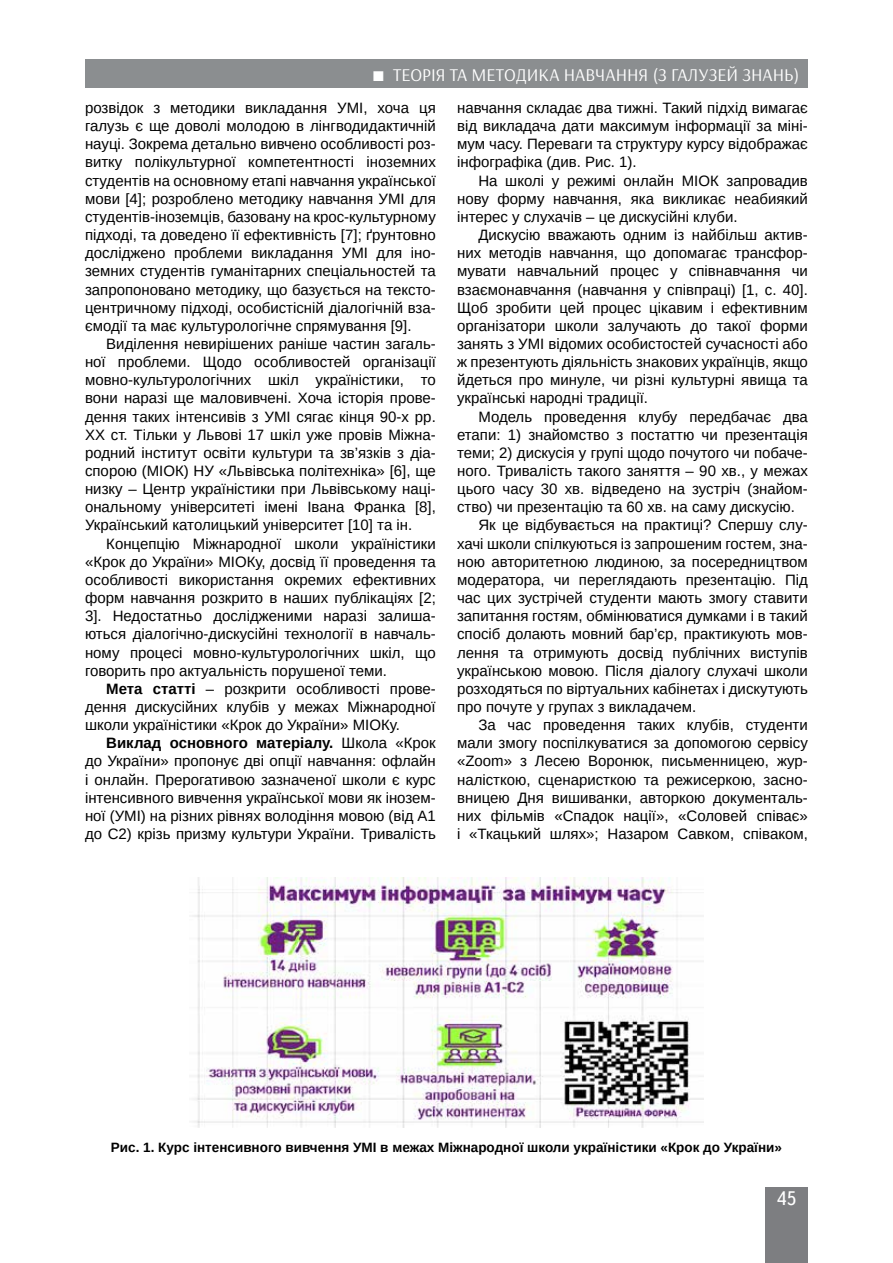
<style>
.page{position:relative;width:893px;height:1263px;background:#fff}
.page>*{position:absolute;margin:0;border:0;box-sizing:border-box;transform-origin:0 0}
.t1{font:19.5px "Ukrainian Text";color:#fff}
.t2{font:18px "Arsenal";color:#fff}
.t3{font:15px/18.1px "Arimo";color:#000;text-align:justify}
.t4{font:700 13.5px "Arimo";color:#000}
.s1{font-weight:700}
</style>
<div class="page">
<div style="left:765px;top:1187px;width:43px;height:76px;background:#7d7e81"></div>
<div style="left:85px;top:60px;width:723px;height:28px;background:#8b8e90"></div>
<img style="left:192px;top:877px;width:511px;height:250px">
<p class="t2" style="left:393px;top:64px;width:408px">ТЕОРІЯ ТА МЕТОДИКА НАВЧАННЯ (З ГАЛУЗЕЙ ЗНАНЬ)</p>
<p class="t3" style="left:85px;top:99px;width:352px">розвідок з методики викладання УМІ, хоча ця галузь є ще доволі молодою в лінгводидактичній науці. Зокрема детально вивчено особливості роз&shy;витку полікультурної компетентності іноземних студентів на основному етапі навчання української мови [4]; розроблено методику навчання УМІ для студентів-іноземців, базовану на крос-культурному підході, та доведено її ефективність [7]; ґрунтовно досліджено проблеми викладання УМІ для іно&shy;земних студентів гуманітарних спеціальностей та запропоновано методику, що базується на тексто&shy;центричному підході, особистісній діалогічній вза&shy;ємодії та має культурологічне спрямування [9].</p>
<p class="t3" style="left:85px;top:335px;width:352px;text-indent:21px">Виділення невирішених раніше частин загаль&shy;ної проблеми. Щодо особливостей організації мовно-культурологічних шкіл україністики, то вони наразі ще маловивчені. Хоча історія прове&shy;дення таких інтенсивів з УМІ сягає кінця 90-х рр.<br>ХХ ст. Тільки у Львові 17 шкіл уже провів Міжна&shy;родний інститут освіти культури та зв’язків з діа&shy;спорою (МІОК) НУ «Львівська політехніка» [6], ще низку – Центр україністики при Львівському наці&shy;ональному університеті імені Івана Франка [8], Український католицький університет [10] та ін.</p>
<p class="t3" style="left:85px;top:534px;width:352px;text-indent:21px">Концепцію Міжнародної школи україністики «Крок до України» МІОКу, досвід її проведення та особливості використання окремих ефективних форм навчання розкрито в наших публікаціях [2; 3]. Недостатньо дослідженими наразі залиша&shy;ються діалогічно-дискусійні технології в навчаль&shy;ному процесі мовно-культурологічних шкіл, що говорить про актуальність порушеної теми.</p>
<p class="t3" style="left:85px;top:680px;width:352px;text-indent:21px"><span class="s1">Мета статті</span> – розкрити особливості прове&shy;дення дискусійних клубів у межах Міжнародної школи україністики «Крок до України» МІОКу.</p>
<p class="t3" style="left:85px;top:734px;width:352px;text-indent:21px"><span class="s1">Виклад основного матеріалу.</span> Школа «Крок до України» пропонує дві опції навчання: офлайн і онлайн. Прерогативою зазначеної школи є курс інтенсивного вивчення української мови як інозем&shy;ної (УМІ) на різних рівнях володіння мовою (від А1 до С2) крізь призму культури України. Тривалість</p>
<p class="t2" style="left:440px;top:64px;width:361px">ЗАГАЛЬНА ПЕДАГОГІК ТА ІСТОРІЯ П ДАГОГІКИ</p>
<p class="t3" style="left:457px;top:99px;width:352px">навчання складає два тижні. Такий підхід вимагає від викладача дати максимум інформації за міні&shy;мум часу. Переваги та структуру курсу відображає інфографіка (див. Рис. 1).</p>
<p class="t3" style="left:457px;top:171px;width:352px;text-indent:21px">На школі у режимі онлайн МІОК запровадив нову форму навчання, яка викликає неабиякий інтерес у слухачів – це дискусійні клуби.</p>
<p class="t3" style="left:457px;top:226px;width:352px;text-indent:21px">Дискусію вважають одним із найбільш актив&shy;них методів навчання, що допомагає трансфор&shy;мувати навчальний процес у співнавчання чи взаємонавчання (навчання у співпраці) [1, с. 40].<br>Щоб зробити цей процес цікавим і ефективним організатори школи залучають до такої форми занять з УМІ відомих особистостей сучасності або ж презентують діяльність знакових українців, якщо йдеться про минуле, чи різні культурні явища та українські народні традиції.</p>
<p class="t3" style="left:478px;top:407px;width:331px">Модель проведення клубу передбачає два</p>
<p class="t3" style="left:457px;top:426px;width:352px">етапи: 1) знайомство з постаттю чи презентація</p>
<p class="t3" style="left:457px;top:444px;width:352px">теми; 2) дискусія у групі щодо почутого чи побаче-</p>
<p class="t3" style="left:457px;top:462px;width:352px">ного. Тривалість такого заняття – 90 хв., у межах</p>
<p class="t3" style="left:457px;top:480px;width:352px">цього часу 30 хв. відведено на зустріч (знайом-</p>
<p class="t3" style="left:457px;top:498px;width:339px">ство) чи презентацію та 60 хв. на саму дискусію.</p>
<p class="t3" style="left:478px;top:516px;width:331px">Як це відбувається на практиці? Спершу слу-</p>
<p class="t3" style="left:457px;top:534px;width:352px">хачі школи спілкуються із запрошеним гостем, зна-</p>
<p class="t3" style="left:457px;top:553px;width:352px">ною авторитетною людиною, за посередництвом</p>
<p class="t3" style="left:457px;top:571px;width:352px">модератора, чи переглядають презентацію. Під</p>
<p class="t3" style="left:457px;top:589px;width:352px">час цих зустрічей студенти мають змогу ставити</p>
<p class="t3" style="left:457px;top:607px;width:352px">запитання гостям, обмінюватися думками і в такий</p>
<p class="t3" style="left:457px;top:625px;width:352px">спосіб долають мовний бар’єр, практикують мов-</p>
<p class="t3" style="left:457px;top:643px;width:352px">лення та отримують досвід публічних виступів</p>
<p class="t3" style="left:457px;top:661px;width:352px">українською мовою. Після діалогу слухачі школи</p>
<p class="t3" style="left:457px;top:680px;width:352px">розходяться по віртуальних кабінетах і дискутують</p>
<p class="t3" style="left:457px;top:698px;width:241px">про почуте у групах з викладачем.</p>
<p class="t3" style="left:478px;top:716px;width:331px">За час проведення таких клубів, студенти</p>
<p class="t3" style="left:457px;top:734px;width:352px">мали змогу поспілкуватися за допомогою сервісу</p>
<p class="t3" style="left:457px;top:752px;width:352px">«Zoom» з Лесею Воронюк, письменницею, жур-</p>
<p class="t3" style="left:457px;top:770px;width:352px">налісткою, сценаристкою та режисеркою, засно-</p>
<p class="t3" style="left:457px;top:789px;width:352px">вницею Дня вишиванки, авторкою документаль-</p>
<p class="t3" style="left:457px;top:807px;width:352px">них фільмів «Спадок нації», «Соловей співає»</p>
<p class="t3" style="left:457px;top:825px;width:352px">і «Ткацький шлях»; Назаром Савком, співаком,</p>
<p class="t4" style="left:111px;top:1138px;width:673px">Рис. 1. Курс інтенсивного вивчення УМІ в межах Міжнародної школи україністики «Крок до України»</p>
<h1 class="t1" style="left:776px;top:1188px;width:22px">45</h1>
</div>
